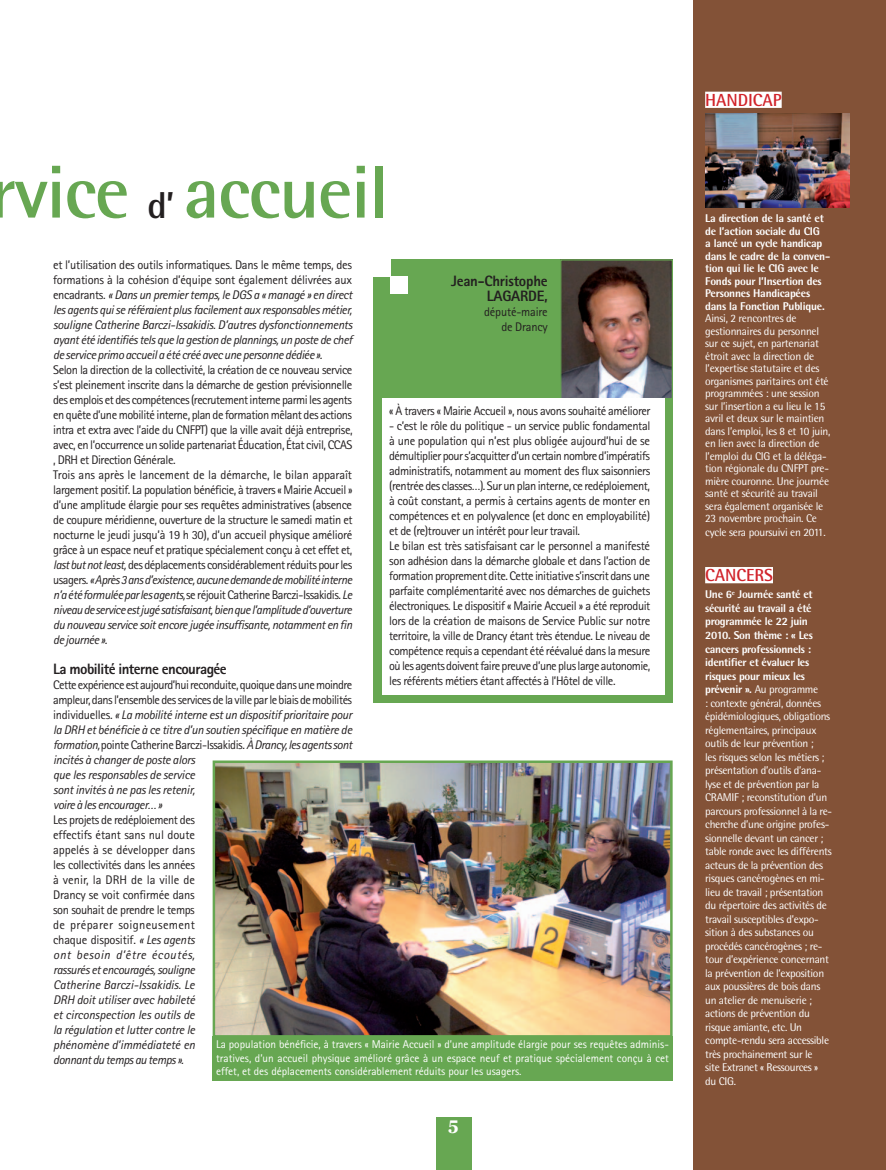
<style>
.page{position:relative;width:886px;height:1170px;background:#fff}
.page>*{position:absolute;margin:0;border:0;box-sizing:border-box;transform-origin:0 0}
.t1{font:700 75px "Rotis Semi Sans";letter-spacing:-.02em;color:#67a752}
.t2{font:700 17.5px "Rotis Semi Sans";letter-spacing:-.005em;color:#d1232a}
.t3{font:700 17.5px "Georgia";color:#fff}
.t4{font:800 15px "Rotis Sans Serif";letter-spacing:-.035em;color:#231f20}
.t5{font:800 15px/15px "Rotis Sans Serif";letter-spacing:-.015em;color:#231f20;text-align:right}
.t6{font:12.5px/15px "Rotis Sans Serif";letter-spacing:-.035em;color:#231f20}
.t7{font:italic 12.5px/15px "Rotis Sans Serif";letter-spacing:-.025em;color:#231f20;text-align:justify}
.t8{font:12.5px/15px "Rotis Sans Serif";letter-spacing:-.015em;color:#231f20;text-align:right}
.t9{font:11.25px/13.5px "Rotis Semi Sans";letter-spacing:-.025em;color:#fff}
.t10{font:11.25px/13.5px "Rotis Sans Serif";color:#fff;text-align:justify}
.t11{font:800 11.25px/12.5px "Rotis Semi Sans";letter-spacing:-.02em;color:#fff}
.s1{font-size:37.5px;color:#231f20}
.s2{font-style:normal}
.s3{font-style:italic}
.s4{font-weight:800}
</style>
<div class="page">
<div style="left:436px;top:1116px;width:35px;height:53px;background:#67a752"></div>
<div style="left:694px;top:0;width:192px;height:1169px;background:#835237"></div>
<div style="left:705px;top:92px;width:77px;height:16px;background:#fff"></div>
<div style="left:705px;top:567px;width:68px;height:16px;background:#fff"></div>
<div style="left:693px;top:0;width:193px;height:1169px;border:1px solid #835237"></div>
<div style="left:374px;top:259px;width:299px;height:444px;background:#67a752"></div>
<img style="left:562px;top:261px;width:109px;height:136px">
<div style="left:560px;top:259px;width:113px;height:140px;border:1px solid #67a752"></div>
<div style="left:373px;top:259px;width:18px;height:17px;background:#fff"></div>
<div style="left:391px;top:276px;width:17px;height:17px;background:#fff"></div>
<div style="left:382px;top:398px;width:282px;height:297px;background:#fff"></div>
<img style="left:216px;top:763px;width:454px;height:271px">
<div style="left:213px;top:760px;width:460px;height:277px;border:2px solid #67a752"></div>
<div style="left:213px;top:1036px;width:460px;height:44px;background:#67a752"></div>
<img style="left:705px;top:113px;width:144px;height:94px">
<h1 class="t1" style="left:-10px;top:146px;width:400px">rvice <span class="s1">d’</span> accueil</h1>
<p class="t7" style="left:53px;top:257px;width:301px"><span class="s2">et l’utilisation des outils informatiques. Dans le même temps, des formations à la cohésion d’équipe sont également délivrées aux encadrants.</span> « Dans un premier temps, le DGS a « managé » en direct les agents qui se référaient plus facilement aux responsables métier, souligne Catherine Barczi-Issakidis. D’autres dysfonctionnements ayant été identifiés tels que la gestion de plannings, un poste de chef de service primo accueil a été créé avec une personne dédiée ».</p>
<p class="t6" style="left:53px;top:362px;width:301px">Selon la direction de la collectivité, la création de ce nouveau service s’est pleinement inscrite dans la démarche de gestion prévisionnelle des emplois et des compétences (recrutement interne parmi les agents en quête d’une mobilité interne, plan de formation mêlant des actions intra et extra avec l’aide du CNFPT) que la ville avait déjà entreprise, avec, en l’occurrence un solide partenariat Éducation, État civil, CCAS , DRH et Direction Générale.<br>Trois ans après le lancement de la démarche, le bilan apparaît largement positif. La population bénéficie, à travers « Mairie Accueil » d’une amplitude élargie pour ses requêtes administratives (absence de coupure méridienne, ouverture de la structure le samedi matin et nocturne le jeudi jusqu’à 19 h 30), d’un accueil physique amélioré grâce à un espace neuf et pratique spécialement conçu à cet effet et, <span class="s3">last but not least,</span> des déplacements considérablement réduits pour les usagers. <span class="s3">« Après 3 ans d’existence, aucune demande de mobilité interne n’a été formulée par les agents,</span> se réjouit Catherine Barczi-Issakidis. <span class="s3">Le niveau de service est jugé satisfaisant, bien que l’amplitude d’ouverture du nouveau service soit encore jugée insuffisante, notamment en fin de journée ».</span></p>
<p class="t4" style="left:53px;top:659px;width:175px">La mobilité interne encouragée</p>
<p class="t7" style="left:53px;top:677px;width:301px;text-align:left"><span class="s2">Cette expérience est aujourd’hui reconduite, quoique dans une moindre ampleur, dans l’ensemble des services de la ville par le biais de mobilités individuelles.</span> « La mobilité interne est un dispositif prioritaire pour la DRH et bénéficie à ce titre d’un soutien spécifique en matière de formation, <span class="s2">pointe Catherine Barczi-Issakidis.</span> À Drancy, les agents sont incités à changer de poste alors<br>que les responsables de service<br>sont invités à ne pas les retenir,<br>voire à les encourager… »</p>
<p class="t6" style="left:53px;top:812px;width:143px;text-align:justify">Les projets de redéploiement des effectifs étant sans nul doute appelés à se développer dans les collectivités dans les années à venir, la DRH de la ville de Drancy se voit confirmée dans son souhait de prendre le temps de préparer soigneusement chaque dispositif. <span class="s3">« Les agents ont besoin d’être écoutés, rassurés et encouragés, souligne Catherine Barczi-Issakidis. Le DRH doit utiliser avec habileté et circonspection les outils de la régulation et lutter contre le phénomène d’immédiateté en donnant du temps au temps ».</span></p>
<p class="t5" style="left:451px;top:273px;width:98px">Jean-Christophe<br>LAGARDE,</p>
<p class="t8" style="left:484px;top:304px;width:65px">député-maire de Drancy</p>
<p class="t6" style="left:389px;top:403px;width:263px">« À travers « Mairie Accueil », nous avons souhaité améliorer</p>
<p class="t6" style="left:389px;top:418px;width:263px">- c’est le rôle du politique - un service public fondamental à une population qui n’est plus obligée aujourd’hui de se démultiplier pour s’acquitter d’un certain nombre d’impératifs administratifs, notamment au moment des flux saisonniers (rentrée des classes…). Sur un plan interne, ce redéploiement, à coût constant, a permis à certains agents de monter en compétences et en polyvalence (et donc en employabilité) et de (re)trouver un intérêt pour leur travail.<br>Le bilan est très satisfaisant car le personnel a manifesté son adhésion dans la démarche globale et dans l’action de formation proprement dite. Cette initiative s’inscrit dans une parfaite complémentarité avec nos démarches de guichets électroniques. Le dispositif « Mairie Accueil » a été reproduit lors de la création de maisons de Service Public sur notre territoire, la ville de Drancy étant très étendue. Le niveau de compétence requis a cependant été réévalué dans la mesure où les agents doivent faire preuve d’une plus large autonomie, les référents métiers étant affectés à l’Hôtel de ville.</p>
<p class="t10" style="left:216px;top:1037px;width:454px">La population bénéficie, à travers « Mairie Accueil » d’une amplitude élargie pour ses requêtes adminis&shy;tratives, d’un accueil physique amélioré grâce à un espace neuf et pratique spécialement conçu à cet effet, et des déplacements considérablement réduits pour les usagers.</p>
<h2 class="t3" style="left:448px;top:1112px;width:12px">5</h2>
<h2 class="t2" style="left:705px;top:89px;width:78px">HANDICAP</h2>
<p class="t11" style="left:705px;top:212px;width:127px">La direction de la santé et de l’action sociale du CIG<br>a lancé un cycle handicap dans le cadre de la conven&shy;tion qui lie le CIG avec le<br>Fonds pour l’Insertion des<br>Personnes Handicapées dans la Fonction Publique.</p>
<p class="t9" style="left:705px;top:312px;width:127px;line-height:12.5px">Ainsi, 2 rencontres de gestionnaires du personnel sur ce sujet, en partenariat étroit avec la direction de l’expertise statutaire et des organismes paritaires ont été programmées : une session sur l’insertion a eu lieu le 15 avril et deux sur le maintien dans l’emploi, les 8 et 10 juin, en lien avec la direction de l’emploi du CIG et la déléga&shy;tion régionale du CNFPT pre&shy;mière couronne. Une journée santé et sécurité au travail sera également organisée le<br>23 novembre prochain. Ce cycle sera poursuivi en 2011.</p>
<h2 class="t2" style="left:705px;top:564px;width:69px">CANCERS</h2>
<p class="t9" style="left:705px;top:587px;width:129px"><span class="s4">Une 6</span><sup>e</sup> <span class="s4">Journée santé et sécurité au travail a été programmée le 22 juin<br>2010. Son thème : « Les cancers professionnels : identifier et évaluer les risques pour mieux les prévenir ».</span> Au programme<br>: contexte général, données épidémiologiques, obligations réglementaires, principaux outils de leur prévention ;<br>les risques selon les métiers ; présentation d’outils d’ana&shy;lyse et de prévention par la<br>CRAMIF ; reconstitution d’un parcours professionnel à la re&shy;cherche d’une origine profes&shy;sionnelle devant un cancer ; table ronde avec les différents acteurs de la prévention des risques cancérogènes en mi&shy;lieu de travail ; présentation du répertoire des activités de travail susceptibles d’expo&shy;sition à des substances ou procédés cancérogènes ; re&shy;tour d’expérience concernant la prévention de l’exposition aux poussières de bois dans un atelier de menuiserie ; actions de prévention du risque amiante, etc. Un compte-rendu sera accessible très prochainement sur le<br>site Extranet « Ressources » du CIG.</p>
</div>
